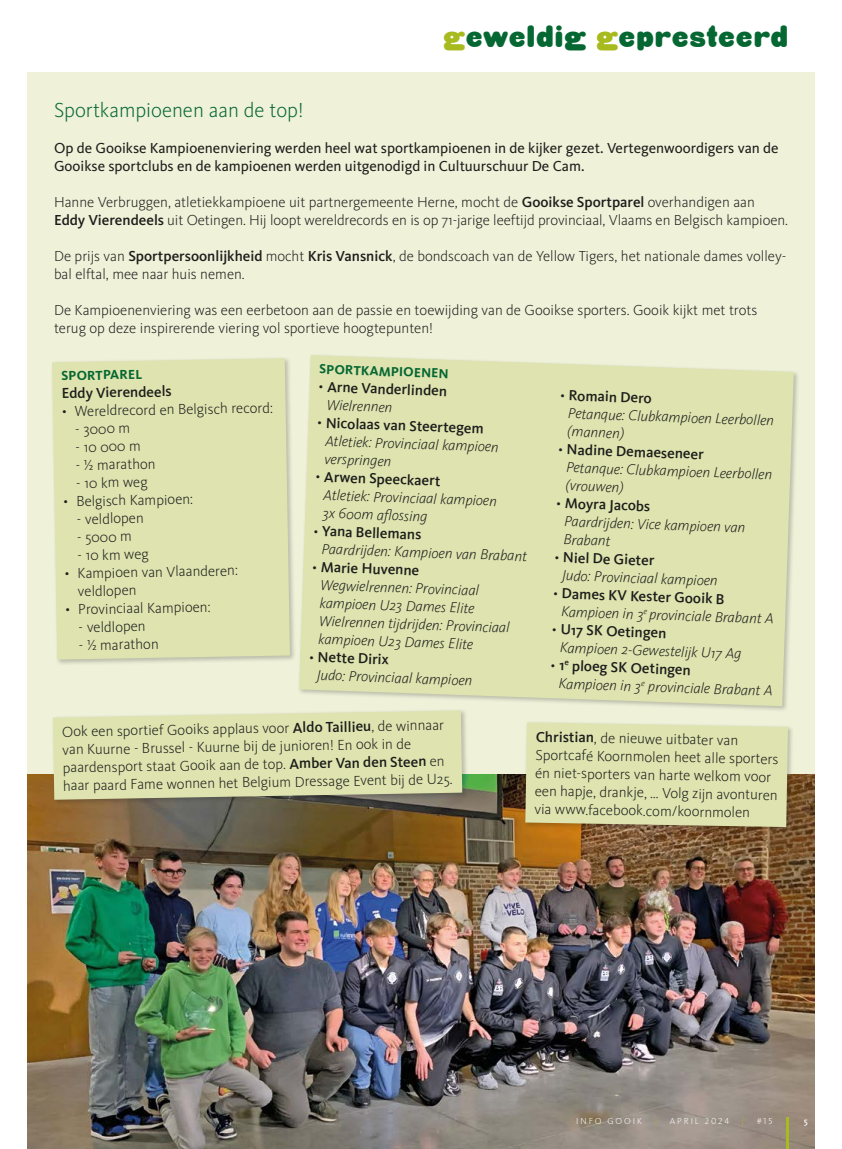
<style>
.page{position:relative;width:842px;height:1149px;background:#fff}
.page>*{position:absolute;margin:0;border:0;box-sizing:border-box;transform-origin:0 0}
.t1{font:30px "HWT Gothic Round";letter-spacing:.045em;color:#056732}
.t2{font:300 21px "Kievit OT";color:#056732}
.t3{font:300 15px/18px "Kievit OT";color:#1d1d1b}
.t4{font:italic 300 15px/18px "Kievit OT";color:#1d1d1b}
.t5{font:15px/18px "Kievit OT";color:#1d1d1b}
.t6{font:500 15px/18px "Kievit OT";color:#1d1d1b}
.t7{font:700 13.5px "Kievit OT";color:#056732}
.t8{font:300 9px "Kievit OT";letter-spacing:.21em;color:#fff}
.t9{font:300 9px "Kievit OT";color:#a7ba1e}
.t10{font:500 9px "Kievit OT";color:#fff}
.s1{color:#a7ba1e}
.s2{font-weight:500}
.s3{font-weight:300}
.s4{font-weight:300;font-style:italic}
.s5{font-style:normal}
.s6{font-weight:500;font-style:normal}
</style>
<div class="page">
<div style="left:27px;top:360px;width:788px;height:738px;background:#eff1d9"></div>
<div style="left:27px;top:72px;width:788px;height:288px;background:#eff1d9"></div>
<img style="left:27px;top:774px;width:788px;height:374px">
<div style="left:51px;top:708px;width:417px;height:97px;background:#1d1d1b;opacity:.25"></div>
<svg style="left:53px;top:710px;width:409px;height:89px;background:#dadfad"></svg>
<div style="left:524px;top:720px;width:270px;height:113px;background:#1d1d1b;opacity:.25"></div>
<div style="left:525px;top:722px;width:263px;height:104px;background:#dee3af"></div>
<div style="left:297px;top:353px;width:503px;height:359px;background:#1d1d1b;opacity:.25"></div>
<svg style="left:299px;top:355px;width:495px;height:351px;background:#dee3b1"></svg>
<div style="left:50px;top:356px;width:246px;height:309px;background:#1d1d1b;opacity:.25"></div>
<svg style="left:52px;top:358px;width:238px;height:301px;background:#dee3b1"></svg>
<hr style="left:787px;top:1116px;width:2px;height:32px;background:#a7ba1e">
<h1 class="t1" style="left:444px;top:19px;width:346px"><span class="s1">g</span>eweldig <span class="s1">g</span>epresteerd</h1>
<h2 class="t2" style="left:54px;top:97px;width:251px">Sportkampioenen aan de top!</h2>
<p class="t5" style="left:54px;top:139px;width:726px">Op de Gooikse Kampioenenviering werden heel wat sportkampioenen in de kijker gezet. Vertegenwoordigers van de<br>Gooikse sportclubs en de kampioenen werden uitgenodigd in Cultuurschuur De Cam.</p>
<p class="t3" style="left:54px;top:193px;width:735px">Hanne Verbruggen, atletiekkampioene uit partnergemeente Herne, mocht de <span class="s2">Gooikse Sportparel</span> overhandigen aan<br><span class="s2">Eddy Vierendeels</span> uit Oetingen. Hij loopt wereldrecords en is op 71-jarige leeftijd provinciaal, Vlaams en Belgisch kampioen.</p>
<p class="t3" style="left:54px;top:247px;width:732px">De prijs van <span class="s2">Sportpersoonlijkheid</span> mocht <span class="s2">Kris Vansnick</span>, de bondscoach van de Yellow Tigers, het nationale dames volley&shy;bal elftal, mee naar huis nemen.</p>
<p class="t3" style="left:54px;top:301px;width:705px">De Kampioenenviering was een eerbetoon aan de passie en toewijding van de Gooikse sporters. Gooik kijkt met trots terug op deze inspirerende viering vol sportieve hoogtepunten!</p>
<p class="t7" style="left:61px;top:367px;width:82px;rotate:-1deg">SPORTPAREL</p>
<p class="t6" style="left:62px;top:384px;width:112px;rotate:-1deg">Eddy Vierendeels</p>
<p class="t3" style="left:62px;top:402px;width:212px;rotate:-1deg">• Wereldrecord en Belgisch record:</p>
<p class="t3" style="left:75px;top:419px;width:57px;rotate:-1deg">- 3000 m</p>
<p class="t3" style="left:75px;top:437px;width:67px;rotate:-1deg">- 10 000 m</p>
<p class="t3" style="left:76px;top:455px;width:81px;rotate:-1deg">- ½ marathon</p>
<p class="t3" style="left:76px;top:473px;width:73px;rotate:-1deg">- 10 km weg</p>
<p class="t3" style="left:63px;top:492px;width:131px;rotate:-1deg">• Belgisch Kampioen:</p>
<p class="t3" style="left:76px;top:509px;width:69px;rotate:-1deg">- veldlopen</p>
<p class="t3" style="left:77px;top:527px;width:56px;rotate:-1deg">- 5000 m</p>
<p class="t3" style="left:77px;top:545px;width:73px;rotate:-1deg">- 10 km weg</p>
<p class="t3" style="left:77px;top:563px;width:162px;text-indent:-13px;rotate:-1deg">• Kampioen van Vlaanderen: veldlopen</p>
<p class="t3" style="left:65px;top:600px;width:147px;rotate:-1deg">• Provinciaal Kampioen:</p>
<p class="t3" style="left:78px;top:617px;width:69px;rotate:-1deg">- veldlopen</p>
<p class="t3" style="left:79px;top:635px;width:81px;rotate:-1deg">- ½ marathon</p>
<p class="t7" style="left:320px;top:361px;width:131px;rotate:2deg">SPORTKAMPIOENEN</p>
<p class="t6" style="left:327px;top:377px;width:121px;text-indent:-9px;rotate:2deg"><span class="s3">•</span> Arne Vanderlinden<br><span class="s4">Wielrennen</span></p>
<p class="t4" style="left:326px;top:413px;width:175px;text-indent:-9px;rotate:2deg"><span class="s5">•</span> <span class="s6">Nicolaas van Steertegem<br></span>Atletiek: Provinciaal kampioen verspringen</p>
<p class="t4" style="left:324px;top:467px;width:175px;text-indent:-9px;rotate:2deg"><span class="s5">•</span> <span class="s6">Arwen Speeckaert<br></span>Atletiek: Provinciaal kampioen<br>3x 600m afl ossing</p>
<p class="t4" style="left:322px;top:521px;width:207px;text-indent:-9px;rotate:2deg"><span class="s5">•</span> <span class="s6">Yana Bellemans<br></span>Paardrijden: Kampioen van Brabant</p>
<p class="t4" style="left:321px;top:557px;width:192px;text-indent:-9px;rotate:2deg"><span class="s5">•</span> <span class="s6">Marie Huvenne<br></span>Wegwielrennen: Provinciaal kampioen U23 Dames Elite<br>Wielrennen tijdrijden: Provinciaal kampioen U23 Dames Elite</p>
<p class="t4" style="left:318px;top:647px;width:157px;text-indent:-9px;rotate:2deg"><span class="s5">•</span> <span class="s6">Nette Dirix<br></span>Judo: Provinciaal kampioen</p>
<p class="t4" style="left:569px;top:386px;width:208px;text-indent:-9px;rotate:2deg"><span class="s5">•</span> <span class="s6">Romain Dero<br></span>Petanque: Clubkampioen Leerbollen (mannen)</p>
<p class="t4" style="left:567px;top:440px;width:208px;text-indent:-9px;rotate:2deg"><span class="s5">•</span> <span class="s6">Nadine Demaeseneer<br></span>Petanque: Clubkampioen Leerbollen (vrouwen)</p>
<p class="t4" style="left:565px;top:494px;width:183px;text-indent:-9px;rotate:2deg"><span class="s5">•</span> <span class="s6">Moyra Jacobs<br></span>Paardrijden: Vice kampioen van<br>Brabant</p>
<p class="t4" style="left:563px;top:548px;width:157px;text-indent:-9px;rotate:2deg"><span class="s5">•</span> <span class="s6">Niel De Gieter<br></span>Judo: Provinciaal kampioen</p>
<p class="t4" style="left:562px;top:584px;width:214px;text-indent:-9px;rotate:2deg"><span class="s5">•</span> <span class="s6">Dames KV Kester Gooik B<br></span>Kampioen in 3<sup>e</sup> provinciale Brabant A</p>
<p class="t4" style="left:561px;top:620px;width:183px;text-indent:-9px;rotate:2deg"><span class="s5">•</span> <span class="s6">U17 SK Oetingen<br></span>Kampioen 2-Gewestelijk U17 Ag</p>
<p class="t4" style="left:560px;top:656px;width:216px;text-indent:-9px;rotate:2deg"><span class="s5">•</span> <span class="s6">1</span><sup>e</sup> <span class="s6">ploeg SK Oetingen<br></span>Kampioen in 3<sup>e</sup> provinciale Brabant A</p>
<p class="t3" style="left:62px;top:722px;width:391px;rotate:-1deg">Ook een sportief Gooiks applaus voor <span class="s2">Aldo Taillieu</span>, de winnaar van Kuurne - Brussel - Kuurne bij de junioren! En ook in de paardensport staat Gooik aan de top. <span class="s2">Amber Van den Steen</span> en haar paard Fame wonnen het Belgium Dressage Event bij de U25.</p>
<p class="t3" style="left:536px;top:727px;width:244px;rotate:1deg"><span class="s2">Christian</span>, de nieuwe uitbater van Sportcafé Koornmolen heet alle sporters én niet-sporters van harte welkom voor een hapje, drankje, … Volg zijn avonturen via www.facebook.com/koornmolen</p>
<p class="t8" style="left:576px;top:1114px;width:67px">INFO GOOIK</p>
<p class="t9" style="left:655px;top:1114px;width:4px">|</p>
<p class="t8" style="left:670px;top:1114px;width:61px">APRIL 2024</p>
<p class="t9" style="left:741px;top:1114px;width:4px">|</p>
<p class="t8" style="left:757px;top:1114px;width:17px">#15</p>
<p class="t10" style="left:804px;top:1114px;width:5px">5</p>
</div>
